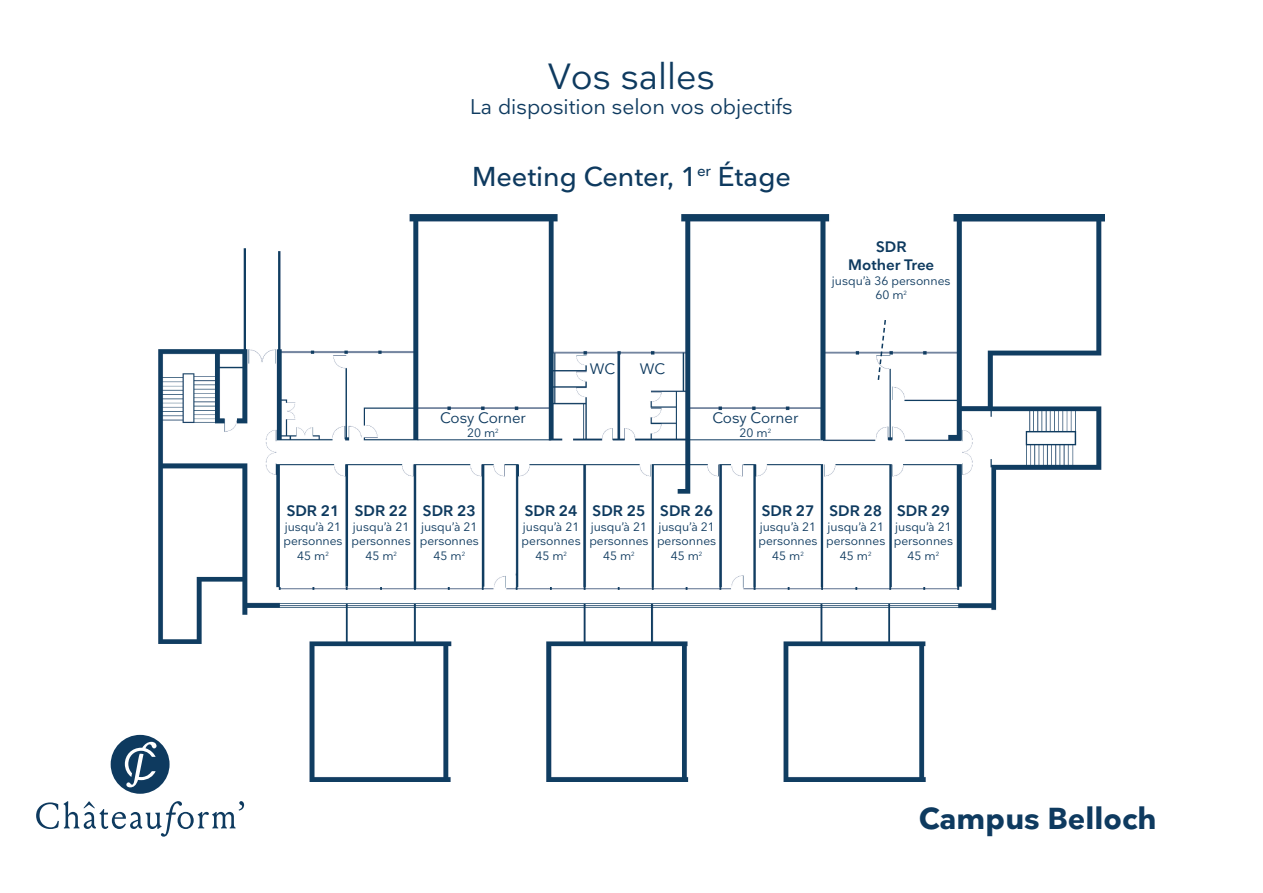
<style>
.page{position:relative;width:1263px;height:893px;background:#fff}
.page>*{position:absolute;margin:0;border:0;box-sizing:border-box;transform-origin:0 0}
.t1{font:36px "Nationale";color:#0e3a5f}
.t2{font:700 30px "Nationale";color:#0e3a5f}
.t3{font:500 27px "Nationale";color:#0e3a5f}
.t4{font:21px "Nationale";color:#0e3a5f}
.t5{font:600 15px/18px "Nationale";color:#0e3a5f;text-align:center}
.t6{font:15px "Nationale";color:#0e3a5f}
.t7{font:12px/14.4px "Nationale";color:#0e3a5f;text-align:center}
</style>
<div class="page">
<img style="left:159px;top:214px;width:945px;height:567px">
<hr style="left:418px;top:439px;width:133px;height:1px;background:#0e3a5f">
<hr style="left:687px;top:439px;width:133px;height:1px;background:#0e3a5f">
<svg style="left:877px;top:318px;width:10px;height:64px"></svg>
<svg style="left:36px;top:801px;width:208px;height:36px"></svg>
<svg style="left:111px;top:735px;width:59px;height:59px"></svg>
<h1 class="t1" style="left:548px;top:56px;width:168px">Vos salles</h1>
<h3 class="t4" style="left:470px;top:95px;width:324px">La disposition selon vos objectifs</h3>
<h3 class="t3" style="left:472px;top:161px;width:320px">Meeting Center, 1<sup>er</sup> Étage</h3>
<p class="t6" style="left:440px;top:409px;width:87px">Cosy Corner</p>
<p class="t7" style="left:467px;top:426px;width:33px">20 m<sup>2</sup></p>
<p class="t6" style="left:590px;top:360px;width:27px">WC</p>
<p class="t6" style="left:640px;top:360px;width:27px">WC</p>
<p class="t6" style="left:712px;top:409px;width:87px">Cosy Corner</p>
<p class="t7" style="left:739px;top:426px;width:33px">20 m<sup>2</sup></p>
<p class="t5" style="left:848px;top:238px;width:88px">SDR<br>Mother Tree</p>
<p class="t7" style="left:832px;top:273px;width:120px">jusqu’à 36 personnes<br>60 m<sup>2</sup></p>
<p class="t5" style="left:287px;top:502px;width:54px">SDR 21</p>
<p class="t7" style="left:283px;top:519px;width:61px">jusqu’à 21 personnes<br>45 m<sup>2</sup></p>
<p class="t5" style="left:355px;top:502px;width:54px">SDR 22</p>
<p class="t7" style="left:352px;top:519px;width:61px">jusqu’à 21 personnes<br>45 m<sup>2</sup></p>
<p class="t5" style="left:423px;top:502px;width:54px">SDR 23</p>
<p class="t7" style="left:420px;top:519px;width:61px">jusqu’à 21 personnes<br>45 m<sup>2</sup></p>
<p class="t5" style="left:525px;top:502px;width:54px">SDR 24</p>
<p class="t7" style="left:522px;top:519px;width:61px">jusqu’à 21 personnes<br>45 m<sup>2</sup></p>
<p class="t5" style="left:592px;top:502px;width:54px">SDR 25</p>
<p class="t7" style="left:589px;top:519px;width:61px">jusqu’à 21 personnes<br>45 m<sup>2</sup></p>
<p class="t5" style="left:660px;top:502px;width:54px">SDR 26</p>
<p class="t7" style="left:657px;top:519px;width:61px">jusqu’à 21 personnes<br>45 m<sup>2</sup></p>
<p class="t5" style="left:762px;top:502px;width:54px">SDR 27</p>
<p class="t7" style="left:758px;top:519px;width:61px">jusqu’à 21 personnes<br>45 m<sup>2</sup></p>
<p class="t5" style="left:829px;top:502px;width:54px">SDR 28</p>
<p class="t7" style="left:826px;top:519px;width:61px">jusqu’à 21 personnes<br>45 m<sup>2</sup></p>
<p class="t5" style="left:897px;top:502px;width:54px">SDR 29</p>
<p class="t7" style="left:894px;top:519px;width:61px">jusqu’à 21 personnes<br>45 m<sup>2</sup></p>
<h2 class="t2" style="left:919px;top:801px;width:239px">Campus Belloch</h2>
</div>
